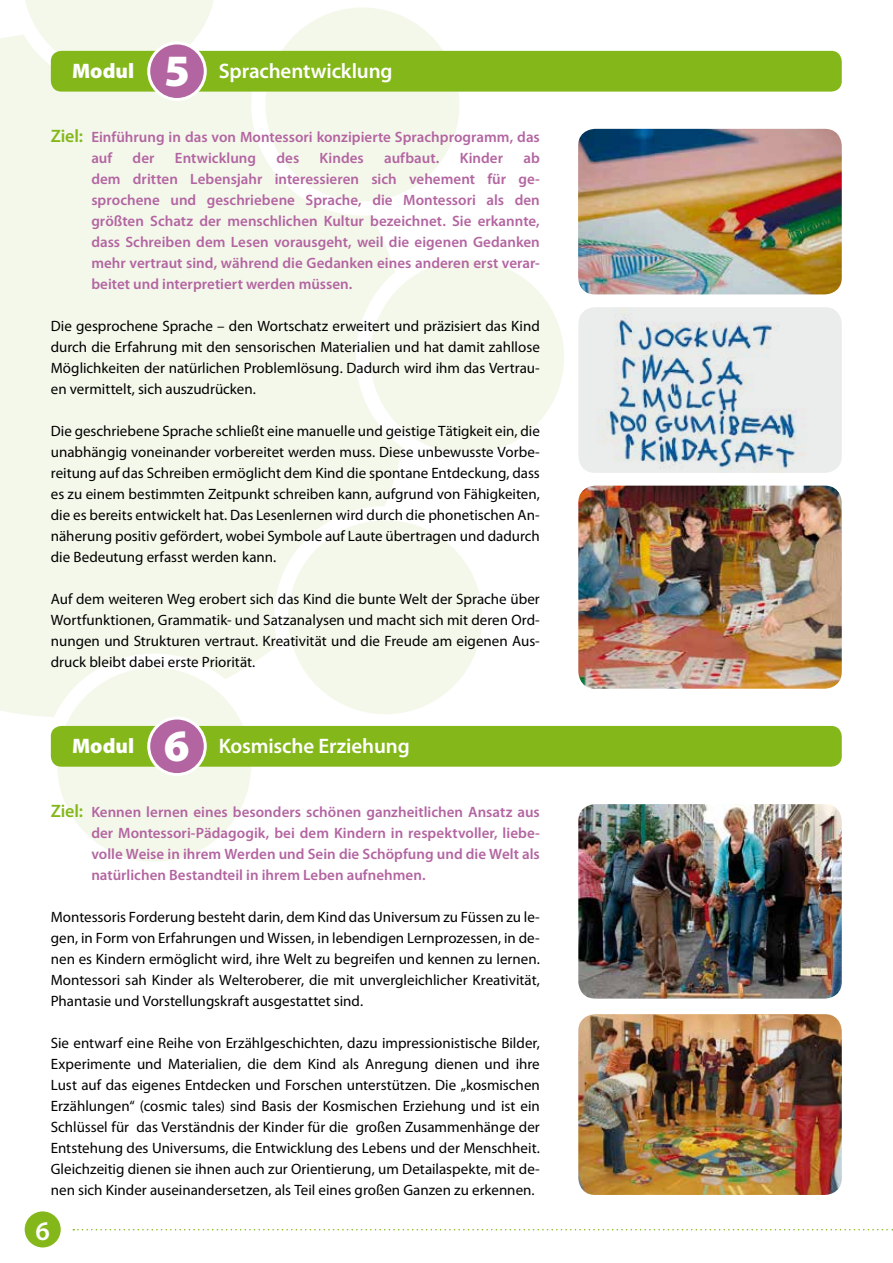
<style>
.page{position:relative;width:893px;height:1263px;background:#fff}
.page>*{position:absolute;margin:0;border:0;box-sizing:border-box;transform-origin:0 0}
.t1{font:900 45px "Myriad Pro";color:#fff}
.t2{font:600 27px "Myriad Pro";color:#fff}
.t3{font:600 21px "Myriad Pro";letter-spacing:-.005em;color:#fff}
.t4{font:900 21px "Myriad Pro";color:#fff}
.t5{font:15px/21px "Myriad Pro";color:#000;text-align:justify}
.t6{font:600 15px/21px "Myriad Pro";color:#b365a1;text-align:justify}
.s1{font-size:18px;color:#84b81a}
</style>
<div class="page">
<div style="left:0;top:97px;width:396px;height:619px;background:#f4f8eb"></div>
<svg style="left:0;top:0;width:230px;height:97px"></svg>
<svg style="left:230px;top:7px;width:265px;height:213px"></svg>
<svg style="left:348px;top:241px;width:216px;height:231px"></svg>
<svg style="left:268px;top:480px;width:255px;height:246px"></svg>
<svg style="left:40px;top:646px;width:228px;height:216px"></svg>
<div style="left:51px;top:51px;width:791px;height:41px;background:#84b81a;border-radius:11px"></div>
<div style="left:149px;top:43px;width:56px;height:56px;background:#b365a1;border-radius:50%"></div>
<div style="left:147px;top:41px;width:60px;height:60px;border:3px solid #fff;border-radius:50%"></div>
<div style="left:51px;top:726px;width:791px;height:41px;background:#84b81a;border-radius:11px"></div>
<div style="left:149px;top:718px;width:56px;height:56px;background:#b365a1;border-radius:50%"></div>
<div style="left:147px;top:716px;width:60px;height:60px;border:3px solid #fff;border-radius:50%"></div>
<img style="left:581px;top:307px;width:261px;height:166px">
<img style="left:578px;top:1014px;width:264px;height:181px">
<img style="left:578px;top:129px;width:264px;height:165px">
<img style="left:578px;top:486px;width:264px;height:203px">
<img style="left:578px;top:804px;width:264px;height:195px">
<svg style="left:73px;top:1229px;width:820px;height:1px"></svg>
<div style="left:24px;top:1210px;width:38px;height:38px;background:#84b81a;border-radius:50%"></div>
<div style="left:23px;top:1209px;width:40px;height:40px;border:2px solid #fff;border-radius:50%"></div>
<h1 class="t1" style="left:164px;top:45px;width:27px">5</h1>
<h3 class="t4" style="left:72px;top:59px;width:64px">Modul</h3>
<h3 class="t3" style="left:219px;top:58px;width:175px">Sprachentwicklung</h3>
<p class="t6" style="left:91px;top:126px;width:450px;text-indent:-41px"><span class="s1">Ziel:</span> Einführung in das von Montessori konzipierte Sprachprogramm, das auf</p>
<p class="t6" style="left:133px;top:147px;width:23px">der</p>
<p class="t6" style="left:175px;top:147px;width:83px">Entwicklung</p>
<p class="t6" style="left:276px;top:147px;width:24px">des</p>
<p class="t6" style="left:320px;top:147px;width:46px">Kindes</p>
<p class="t6" style="left:384px;top:147px;width:57px">aufbaut.</p>
<p class="t6" style="left:460px;top:147px;width:45px">Kinder</p>
<p class="t6" style="left:91px;top:147px;width:450px;text-indent:432px">ab dem dritten Lebensjahr interessieren sich vehement für ge&shy;sprochene und geschriebene Sprache, die Montessori als den größten Schatz der menschlichen Kultur bezeichnet. Sie erkannte, dass Schreiben dem Lesen vorausgeht, weil die eigenen Gedanken mehr vertraut sind, während die Gedanken eines anderen erst verar&shy;beitet und interpretiert werden müssen.</p>
<p class="t5" style="left:51px;top:315px;width:491px">Die gesprochene Sprache – den Wortschatz erweitert und präzisiert das Kind durch die Erfahrung mit den sensorischen Materialien und hat damit zahllose Möglichkeiten der natürlichen Problemlösung. Dadurch wird ihm das Vertrau&shy;en vermittelt, sich auszudrücken.</p>
<p class="t5" style="left:51px;top:420px;width:491px">Die geschriebene Sprache schließt eine manuelle und geistige Tätigkeit ein, die unabhängig voneinander vorbereitet werden muss. Diese unbewusste Vorbe&shy;reitung auf das Schreiben ermöglicht dem Kind die spontane Entdeckung, dass es zu einem bestimmten Zeitpunkt schreiben kann, aufgrund von Fähigkeiten, die es bereits entwickelt hat. Das Lesenlernen wird durch die phonetischen An&shy;näherung positiv gefördert, wobei Symbole auf Laute übertragen und dadurch die Bedeutung erfasst werden kann.</p>
<p class="t5" style="left:51px;top:588px;width:490px">Auf dem weiteren Weg erobert sich das Kind die bunte Welt der Sprache über Wortfunktionen, Grammatik- und Satzanalysen und macht sich mit deren Ord&shy;nungen und Strukturen vertraut. Kreativität und die Freude am eigenen Aus&shy;druck bleibt dabei erste Priorität.</p>
<h1 class="t1" style="left:164px;top:720px;width:27px">6</h1>
<h3 class="t4" style="left:72px;top:734px;width:64px">Modul</h3>
<h3 class="t3" style="left:219px;top:733px;width:192px">Kosmische Erziehung</h3>
<p class="t6" style="left:91px;top:801px;width:450px;text-indent:-41px"><span class="s1">Ziel:</span> Kennen lernen eines besonders schönen ganzheitlichen Ansatz aus der Montessori-Pädagogik, bei dem Kindern in respektvoller, liebe&shy;volle Weise in ihrem Werden und Sein die Schöpfung und die Welt als natürlichen Bestandteil in ihrem Leben aufnehmen.</p>
<p class="t5" style="left:51px;top:906px;width:491px">Montessoris Forderung besteht darin, dem Kind das Universum zu Füssen zu le&shy;gen, in Form von Erfahrungen und Wissen, in lebendigen Lernprozessen, in de&shy;nen es Kindern ermöglicht wird, ihre Welt zu begreifen und kennen zu lernen.<br>Montessori sah Kinder als Welteroberer, die mit unvergleichlicher Kreativität, Phantasie und Vorstellungskraft ausgestattet sind.</p>
<p class="t5" style="left:51px;top:1032px;width:491px">Sie entwarf eine Reihe von Erzählgeschichten, dazu impressionistische Bilder, Experimente und Materialien, die dem Kind als Anregung dienen und ihre Lust auf das eigenes Entdecken und Forschen unterstützen. Die „kosmischen Erzählungen“ (cosmic tales) sind Basis der Kosmischen Erziehung und ist ein Schlüssel für das Verständnis der Kinder für die großen Zusammenhänge der Entstehung des Universums, die Entwicklung des Lebens und der Menschheit.<br>Gleichzeitig dienen sie ihnen auch zur Orientierung, um Detailaspekte, mit de&shy;nen sich Kinder auseinandersetzen, als Teil eines großen Ganzen zu erkennen.</p>
<h2 class="t2" style="left:35px;top:1213px;width:16px">6</h2>
</div>
